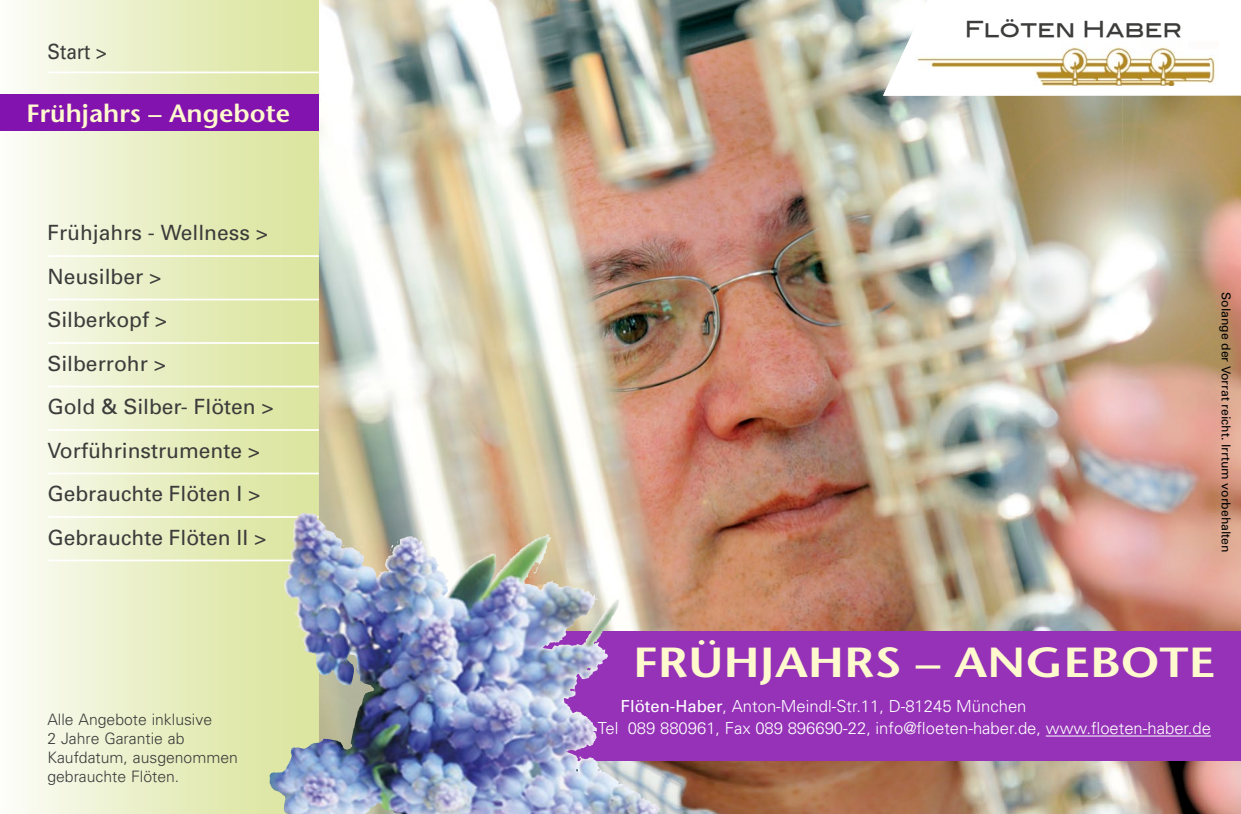
<style>
.page{position:relative;width:1241px;height:814px;background:#fff}
.page>*{position:absolute;margin:0;border:0;box-sizing:border-box;transform-origin:0 0}
.t1{font:600 42px "Stone Sans";color:#ffface;scale:1.17 1}
.t2{font:600 25.03px "Stone Sans";color:#ffface;scale:1.05 1}
.t3{font:22.05px "Blair Md ITCTT Medium";color:#3c3c3b}
.t4{font:21px/43.4px "Univers";color:#3c3c3b}
.t5{font:21px "Univers";color:#3c3c3b;scale:.9 1}
.t6{font:300 16.62px/22.8px "Univers";color:#fff}
.t7{font:300 15.75px/18.9px "Univers";color:#3c3c3b}
.t8{font:12.25px "Univers";color:#000}
.s1{font-weight:400}
</style>
<div class="page">
<img style="left:319px;top:0;width:921px;height:814px">
<svg style="left:883px;top:0;width:357px;height:96px"></svg>
<div style="left:0;top:0;width:319px;height:814px;background:linear-gradient(to right,#fcfdf5,#d5e099)"></div>
<hr style="left:47px;top:72px;width:272px;height:1px;background:#fff">
<div style="left:0;top:94px;width:318px;height:37px;background:#8313ae"></div>
<hr style="left:47px;top:255px;width:272px;height:2px;background:#fff">
<hr style="left:47px;top:299px;width:272px;height:1px;background:#fff">
<hr style="left:47px;top:342px;width:272px;height:2px;background:#fff">
<hr style="left:47px;top:385px;width:272px;height:2px;background:#fff">
<hr style="left:47px;top:429px;width:272px;height:2px;background:#fff">
<hr style="left:47px;top:472px;width:272px;height:2px;background:#fff">
<hr style="left:47px;top:516px;width:272px;height:2px;background:#fff">
<hr style="left:47px;top:559px;width:272px;height:2px;background:#fff">
<div style="left:517px;top:631px;width:723px;height:129px;background:#9532b8"></div>
<hr style="left:1045px;top:735px;width:165px;height:1px;background:#fff">
<img style="left:284px;top:513px;width:70px;height:172px">
<p class="t5" style="left:47px;top:39px;width:67px">Start &gt;</p>
<p class="t2" style="left:26px;top:97px;width:253px">Frühjahrs – Angebote</p>
<p class="t4" style="left:47px;top:211px;width:228px">Frühjahrs - Wellness &gt;<br>Neusilber &gt;<br>Silberkopf &gt;<br>Silberrohr &gt;<br>Gold &amp; Silber- Flöten &gt;<br>Vorführinstrumente &gt;<br>Gebrauchte Flöten I &gt;<br>Gebrauchte Flöten II &gt;</p>
<p class="t7" style="left:47px;top:709px;width:192px">Alle Angebote inklusive<br>2 Jahre Garantie ab<br>Kaufdatum, ausgenommen gebrauchte Flöten.</p>
<p class="t3" style="left:964px;top:11px;width:219px">Flöten Haber</p>
<p class="t8" style="left:1233px;top:292px;width:262px;rotate:90deg">Solange der Vorrat reicht. Irrtum vorbehalten</p>
<h1 class="t1" style="left:633px;top:636px;width:499px">Frühjahrs – Angebote</h1>
<p class="t6" style="left:597px;top:694px;width:614px;text-indent:23px"><span class="s1">Flöten-Haber</span>, Anton-Meindl-Str.11, D-81245 München<br>Tel 089 880961, Fax 089 896690-22, info@floeten-haber.de, www.floeten-haber.de</p>
</div>
